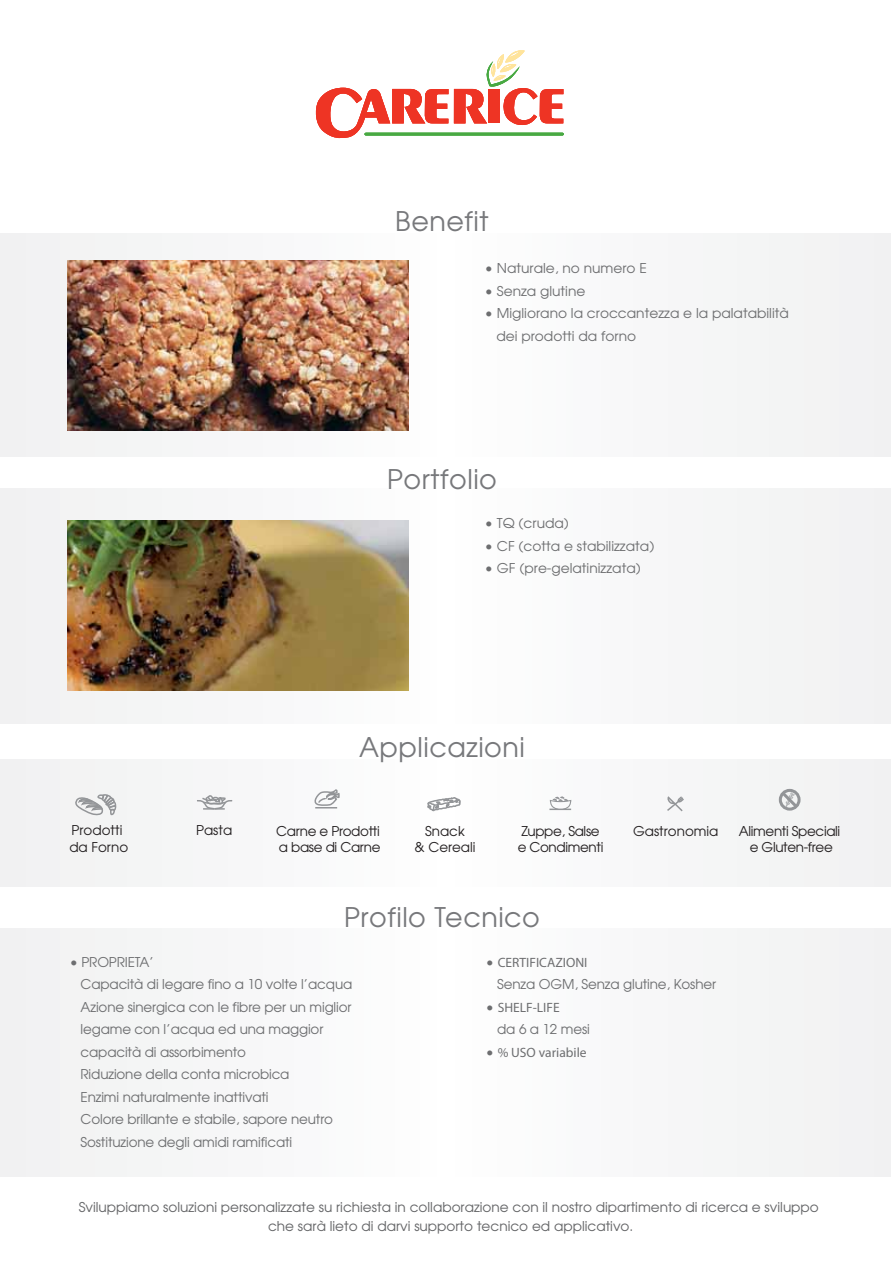
<style>
.page{position:relative;width:893px;height:1263px;background:#fff}
.page>*{position:absolute;margin:0;border:0;box-sizing:border-box;transform-origin:0 0}
.t1{font:27px "Avant Garde";letter-spacing:.02em;color:#77787b}
.t2{font:13.5px/22.5px "Avant Garde";letter-spacing:-.01em;color:#6d6e70}
.t3{font:13.5px/19.5px "Avant Garde";color:#636466;text-align:center}
.t4{font:13.5px/16.2px "Avant Garde";letter-spacing:-.025em;color:#231f20}
.t5{font:13.5px "Myriad Pro";color:#6d6e70}
.t6{font:13.5px/16.2px "Avant Garde";color:#231f20;text-align:center}
.s1{font-family:"Avant Garde"}
</style>
<div class="page">
<div style="left:1px;top:233px;width:889px;height:224px;background:#f6f6f7"></div>
<div style="left:1px;top:488px;width:889px;height:235px;background:#f6f6f7"></div>
<div style="left:1px;top:760px;width:889px;height:127px;background:#f6f6f7"></div>
<div style="left:1px;top:928px;width:889px;height:248px;background:#f6f6f7"></div>
<img style="left:68px;top:260px;width:340px;height:171px">
<img style="left:68px;top:520px;width:340px;height:170px">
<hr style="left:364px;top:133px;width:200px;height:3px;background:#48a942;border-radius:2px">
<svg style="left:315px;top:88px;width:133px;height:51px"></svg>
<svg style="left:454px;top:50px;width:109px;height:75px"></svg>
<svg style="left:197px;top:795px;width:36px;height:15px"></svg>
<svg style="left:549px;top:796px;width:23px;height:14px"></svg>
<svg style="left:667px;top:796px;width:17px;height:16px"></svg>
<div style="left:779px;top:789px;width:22px;height:22px;border:3px solid #939598;border-radius:50%"></div>
<svg style="left:779px;top:789px;width:21px;height:22px"></svg>
<svg style="left:427px;top:797px;width:34px;height:15px"></svg>
<svg style="left:75px;top:794px;width:42px;height:22px"></svg>
<svg style="left:314px;top:789px;width:26px;height:19px"></svg>
<h1 class="t1" style="left:395px;top:211px;width:95px">Benefit</h1>
<p class="t2" style="left:485px;top:258px;width:163px">• Naturale, no numero E</p>
<p class="t2" style="left:485px;top:281px;width:102px">• Senza glutine</p>
<p class="t2" style="left:496px;top:303px;width:294px;text-indent:-11px">• Migliorano la croccantezza e la palatabilità dei prodotti da forno</p>
<h1 class="t1" style="left:387px;top:469px;width:111px">Portfolio</h1>
<p class="t2" style="left:485px;top:513px;width:86px">• TQ (cruda)</p>
<p class="t2" style="left:485px;top:536px;width:171px">• CF (cotta e stabilizzata)</p>
<p class="t2" style="left:485px;top:558px;width:157px">• GF (pre-gelatinizzata)</p>
<h1 class="t1" style="left:359px;top:737px;width:167px">Applicazioni</h1>
<p class="t6" style="left:69px;top:823px;width:61px;text-align:left">Prodotti da Forno</p>
<p class="t4" style="left:276px;top:824px;width:106px">Carne e Prodotti a base di Carne</p>
<p class="t4" style="left:196px;top:823px;width:38px">Pasta</p>
<p class="t4" style="left:518px;top:824px;width:87px">Zuppe, Salse e Condimenti</p>
<p class="t6" style="left:633px;top:824px;width:87px">Gastronomia</p>
<p class="t4" style="left:739px;top:824px;width:103px;text-align:center">Alimenti Speciali e Gluten-free</p>
<p class="t6" style="left:414px;top:824px;width:63px">Snack<br>&amp; Cereali</p>
<h1 class="t1" style="left:344px;top:907px;width:197px">Profilo Tecnico</h1>
<p class="t2" style="left:81px;top:952px;width:273px;text-indent:-11px">• PROPRIETA’<br>Capacità di legare fino a 10 volte l’acqua Azione sinergica con le fibre per un miglior legame con l’acqua ed una maggior capacità di assorbimento<br>Riduzione della conta microbica<br>Enzimi naturalmente inattivati<br>Colore brillante e stabile, sapore neutro Sostituzione degli amidi ramificati</p>
<p class="t5" style="left:486px;top:954px;width:103px"><span class="s1">•</span> CERTIFICAZIONI</p>
<p class="t2" style="left:497px;top:974px;width:220px">Senza OGM, Senza glutine, Kosher</p>
<p class="t5" style="left:486px;top:999px;width:75px"><span class="s1">•</span> SHELF-LIFE</p>
<p class="t2" style="left:497px;top:1019px;width:94px">da 6 a 12 mesi</p>
<p class="t5" style="left:486px;top:1044px;width:102px"><span class="s1">•</span> % USO variabile</p>
<p class="t3" style="left:79px;top:1198px;width:742px">Sviluppiamo soluzioni personalizzate su richiesta in collaborazione con il nostro dipartimento di ricerca e sviluppo che sarà lieto di darvi supporto tecnico ed applicativo.</p>
</div>
